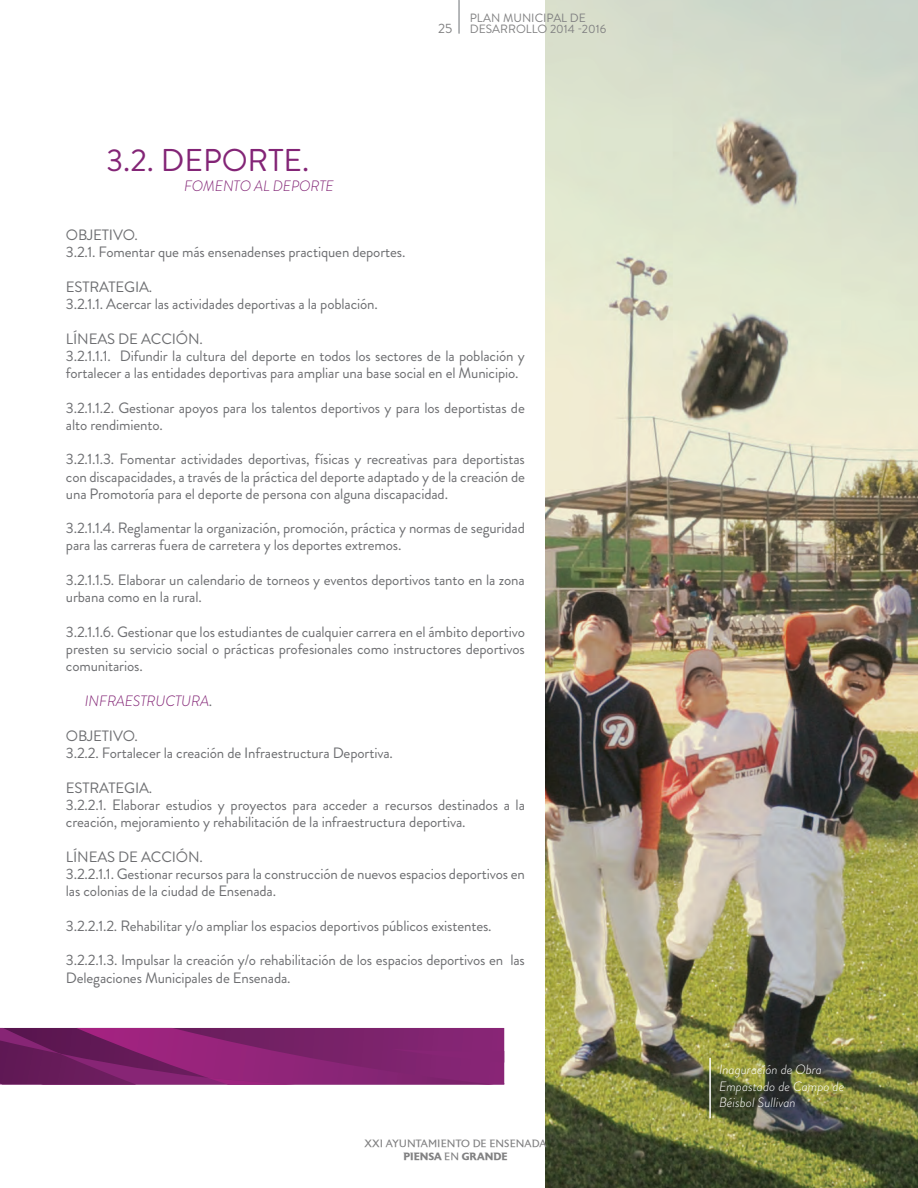
<style>
.page{position:relative;width:918px;height:1188px;background:#fff}
.page>*{position:absolute;margin:0;border:0;box-sizing:border-box;transform-origin:0 0}
.t1{font:31.5px "Brandon Grotesque";color:#832576}
.t2{font:15px/17.2px "Brandon Grotesque";letter-spacing:-.01em;color:#6d6e71}
.t3{font:italic 300 15px "Brandon Grotesque";letter-spacing:-.01em;color:#832576}
.t4{font:italic 300 13.5px/16.2px "Brandon Grotesque";color:#fff}
.t5{font:13.5px "Brandon Grotesque";color:#818182}
.t6{font:12px/11.4px "Brandon Grotesque";color:#818182}
.t7{font:10.5px/12.6px "Astoria Roman";color:#818182;text-align:center}
.s1{font-weight:400;font-style:normal;color:#6d6e71}
.s2{font-family:"Astoria";font-weight:700}
</style>
<div class="page">
<img style="left:545px;top:0;width:373px;height:1188px">
<hr style="left:709px;top:1058px;width:2px;height:60px;background:#fff">
<svg style="left:0;top:1028px;width:504px;height:57px;background:#7f226d"></svg>
<hr style="left:458px;top:0;width:2px;height:34px;background:#a3a5a8">
<p class="t1" style="left:106px;top:139px;width:204px">3.2. DEPORTE.</p>
<p class="t3" style="left:184px;top:175px;width:151px">FOMENTO AL DEPORTE</p>
<p class="t5" style="left:438px;top:19px;width:16px">25</p>
<p class="t6" style="left:470px;top:12px;width:138px">PLAN MUNICIPAL DE<br>DESARROLLO 2014 -2016</p>
<p class="t2" style="left:66px;top:226px;width:341px">OBJETIVO.<br>3.2.1. Fomentar que más ensenadenses practiquen deportes.</p>
<p class="t2" style="left:66px;top:278px;width:314px">ESTRATEGIA.<br>3.2.1.1. Acercar las actividades deportivas a la población.</p>
<p class="t2" style="left:66px;top:330px;width:461px">LÍNEAS DE ACCIÓN.<br>3.2.1.1.1. Difundir la cultura del deporte en todos los sectores de la población y fortalecer a las entidades deportivas para ampliar una base social en el Municipio.</p>
<p class="t2" style="left:66px;top:399px;width:460px">3.2.1.1.2. Gestionar apoyos para los talentos deportivos y para los deportistas de alto rendimiento.</p>
<p class="t2" style="left:66px;top:451px;width:461px;text-align:justify">3.2.1.1.3. Fomentar actividades deportivas, físicas y recreativas para deportistas con discapacidades, a través de la práctica del deporte adaptado y de la creación de una Promotoría para el deporte de persona con alguna discapacidad.</p>
<p class="t2" style="left:66px;top:520px;width:460px">3.2.1.1.4. Reglamentar la organización, promoción, práctica y normas de seguridad para las carreras fuera de carretera y los deportes extremos.</p>
<p class="t2" style="left:66px;top:571px;width:460px">3.2.1.1.5. Elaborar un calendario de torneos y eventos deportivos tanto en la zona urbana como en la rural.</p>
<p class="t2" style="left:66px;top:623px;width:461px;text-align:justify">3.2.1.1.6. Gestionar que los estudiantes de cualquier carrera en el ámbito deportivo presten su servicio social o prácticas profesionales como instructores deportivos comunitarios.</p>
<p class="t3" style="left:85px;top:691px;width:129px">INFRAESTRUCTURA<span class="s1">.</span></p>
<p class="t2" style="left:66px;top:727px;width:328px">OBJETIVO.<br>3.2.2. Fortalecer la creación de Infraestructura Deportiva.</p>
<p class="t2" style="left:66px;top:779px;width:461px">ESTRATEGIA.<br>3.2.2.1. Elaborar estudios y proyectos para acceder a recursos destinados a la creación, mejoramiento y rehabilitación de la infraestructura deportiva.</p>
<p class="t2" style="left:66px;top:848px;width:461px">LÍNEAS DE ACCIÓN.<br>3.2.2.1.1. Gestionar recursos para la construcción de nuevos espacios deportivos en las colonias de la ciudad de Ensenada.</p>
<p class="t2" style="left:66px;top:917px;width:427px">3.2.2.1.2. Rehabilitar y/o ampliar los espacios deportivos públicos existentes.</p>
<p class="t2" style="left:66px;top:952px;width:461px">3.2.2.1.3. Impulsar la creación y/o rehabilitación de los espacios deportivos en las<br>Delegaciones Municipales de Ensenada.</p>
<p class="t7" style="left:364px;top:1138px;width:184px">XXI AYUNTAMIENTO DE ENSENADA<br><span class="s2">PIENSA</span> EN <span class="s2">GRANDE</span></p>
<p class="t4" style="left:719px;top:1062px;width:127px">Inaguración de Obra<br>Empastado de Campo de<br>Béisbol Sullivan</p>
</div>
